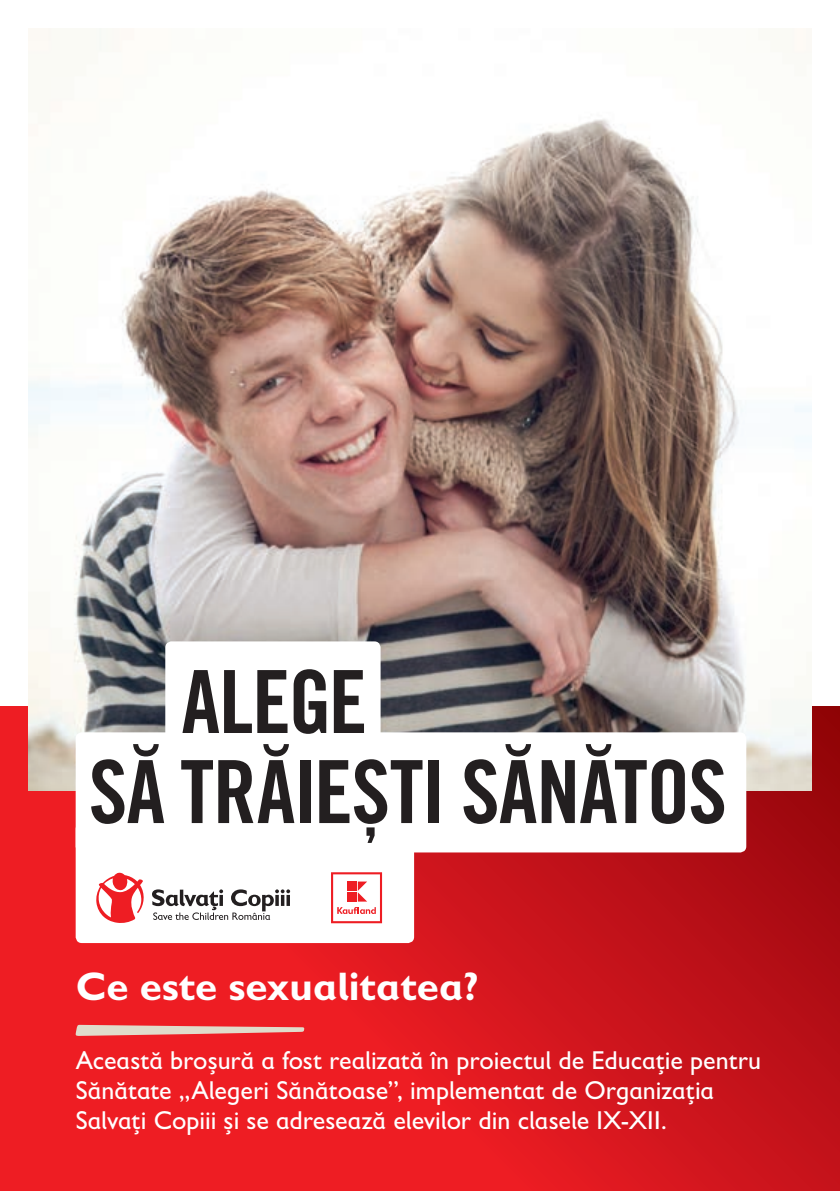
<style>
.page{position:relative;width:840px;height:1191px;background:#fff}
.page>*{position:absolute;margin:0;border:0;box-sizing:border-box;transform-origin:0 0}
.t1{font:87.2px "Trade Gothic LT Com Bd Cn 20";letter-spacing:-.015em;color:#231f20}
.t2{font:700 40px "Gill Sans Infant Std";color:#fff}
.t3{font:26px/30px "Gill Sans Infant Std";color:#fff}
</style>
<div class="page">
<svg style="left:0;top:706px;width:839px;height:485px;background:#d8181e"></svg>
<img style="left:28px;top:29px;width:783px;height:761px">
<div style="left:76px;top:823px;width:338px;height:120px;background:#fff;border-radius:6px"></div>
<svg style="left:331px;top:872px;width:52px;height:52px"></svg>
<svg style="left:331px;top:872px;width:51px;height:51px"></svg>
<svg style="left:96px;top:872px;width:48px;height:50px"></svg>
<svg style="left:152px;top:889px;width:138px;height:31px"></svg>
<div style="left:165px;top:641px;width:215px;height:120px;background:#fff;border-radius:6px"></div>
<div style="left:76px;top:732px;width:669px;height:120px;background:#fff;border-radius:6px"></div>
<svg style="left:75px;top:1024px;width:229px;height:12px;background:#e49990"></svg>
<p class="t1" style="left:181px;top:649px;width:187px">ALEGE</p>
<p class="t1" style="left:89px;top:739px;width:639px">SĂ TRĂIEȘTI SĂNĂTOS</p>
<p class="t2" style="left:76px;top:962px;width:404px">Ce este sexualitatea?</p>
<p class="t3" style="left:76px;top:1045px;width:686px">Această broșură a fost realizată în proiectul de Educație pentru<br>Sănătate „Alegeri Sănătoase”, implementat de Organizația<br>Salvați Copiii și se adresează elevilor din clasele IX-XII.</p>
</div>
